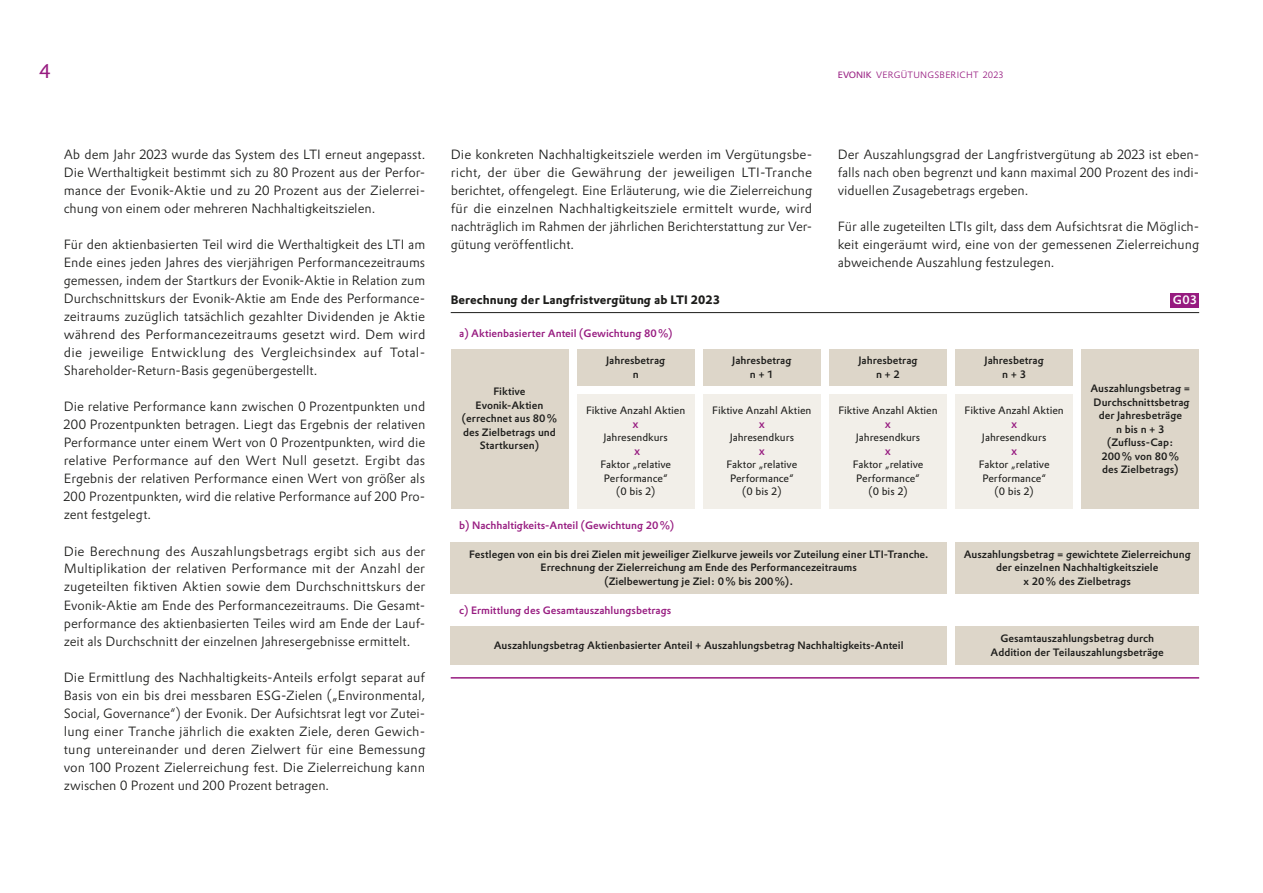
<style>
.page{position:relative;width:1263px;height:893px;background:#fff}
.page>*{position:absolute;margin:0;border:0;box-sizing:border-box;transform-origin:0 0}
.t1{font:19.5px "Evonik Prokyon";color:#971b80}
.t2{font:300 13.2px/18px "Evonik Prokyon";color:#1d1d1b;text-align:justify}
.t3{font:700 12px "Evonik Prokyon";color:#1d1d1b}
.t4{font:500 12px "Evonik Prokyon";color:#fff}
.t5{font:500 10.5px/13.5px "Evonik Prokyon";color:#1d1d1b;text-align:center}
.t6{font:10.5px/13.5px "Evonik Prokyon";color:#1d1d1b;text-align:center}
.t7{font:500 10.5px "Evonik Prokyon";color:#971b80}
.t8{font:300 9px "Evonik Prokyon";letter-spacing:.03em;color:#971b80}
.s1{font-weight:400}
</style>
<div class="page">
<hr style="left:451px;top:677px;width:748px;height:2px;background:#971b80">
<div style="left:451px;top:542px;width:496px;height:51px;background:#ddd6c9"></div>
<div style="left:955px;top:542px;width:244px;height:51px;background:#ddd6c9"></div>
<div style="left:451px;top:626px;width:496px;height:38px;background:#ddd6c9"></div>
<div style="left:955px;top:626px;width:244px;height:38px;background:#ddd6c9"></div>
<div style="left:451px;top:349px;width:117px;height:160px;background:#ddd6c9"></div>
<div style="left:577px;top:394px;width:117px;height:115px;background:#f2efe9"></div>
<div style="left:703px;top:394px;width:118px;height:115px;background:#f2efe9"></div>
<div style="left:829px;top:394px;width:118px;height:115px;background:#f2efe9"></div>
<div style="left:955px;top:394px;width:118px;height:115px;background:#f2efe9"></div>
<div style="left:577px;top:349px;width:117px;height:36px;background:#ddd6c9"></div>
<div style="left:703px;top:349px;width:118px;height:36px;background:#ddd6c9"></div>
<div style="left:829px;top:349px;width:118px;height:36px;background:#ddd6c9"></div>
<div style="left:955px;top:349px;width:118px;height:36px;background:#ddd6c9"></div>
<div style="left:1081px;top:349px;width:118px;height:160px;background:#ddd6c9"></div>
<hr style="left:451px;top:312px;width:748px;height:1px;background:#1d1d1b">
<div style="left:1171px;top:293px;width:28px;height:14px;background:#971b80"></div>
<h1 class="t1" style="left:39px;top:56px;width:13px">4</h1>
<p class="t8" style="left:838px;top:68px;width:167px"><span class="s1">EVONIK</span> VERGÜTUNGSBERICHT 2023</p>
<p class="t2" style="left:64px;top:145px;width:363px">Ab dem Jahr 2023 wurde das System des LTI erneut angepasst.<br>Die Werthaltigkeit bestimmt sich zu 80 Prozent aus der Perfor&shy;mance der Evonik-Aktie und zu 20 Prozent aus der Zielerrei&shy;chung von einem oder mehreren Nachhaltigkeitszielen.</p>
<p class="t2" style="left:64px;top:235px;width:363px">Für den aktienbasierten Teil wird die Werthaltigkeit des LTI am Ende eines jeden Jahres des vierjährigen Performancezeitraums gemessen, indem der Startkurs der Evonik-Aktie in Relation zum Durchschnittskurs der Evonik-Aktie am Ende des Performance&shy;zeitraums zuzüglich tatsächlich gezahlter Dividenden je Aktie während des Performancezeitraums gesetzt wird. Dem wird die jeweilige Entwicklung des Vergleichsindex auf Total-Shareholder-Return-Basis gegenübergestellt.</p>
<p class="t2" style="left:64px;top:397px;width:363px">Die relative Performance kann zwischen 0 Prozentpunkten und 200 Prozentpunkten betragen. Liegt das Ergebnis der relativen Performance unter einem Wert von 0 Prozentpunkten, wird die relative Performance auf den Wert Null gesetzt. Ergibt das Ergebnis der relativen Performance einen Wert von größer als 200 Prozentpunkten, wird die relative Performance auf 200 Pro&shy;zent festgelegt.</p>
<p class="t2" style="left:64px;top:541px;width:363px">Die Berechnung des Auszahlungsbetrags ergibt sich aus der Multiplikation der relativen Performance mit der Anzahl der zugeteilten fiktiven Aktien sowie dem Durchschnittskurs der Evonik-Aktie am Ende des Performancezeitraums. Die Gesamt&shy;performance des aktienbasierten Teiles wird am Ende der Lauf&shy;zeit als Durchschnitt der einzelnen Jahresergebnisse ermittelt.</p>
<p class="t2" style="left:64px;top:667px;width:363px">Die Ermittlung des Nachhaltigkeits-Anteils erfolgt separat auf Basis von ein bis drei messbaren ESG-Zielen („Environmental, Social, Governance“) der Evonik. Der Aufsichtsrat legt vor Zutei&shy;lung einer Tranche jährlich die exakten Ziele, deren Gewich&shy;tung untereinander und deren Zielwert für eine Bemessung von 100 Prozent Zielerreichung fest. Die Zielerreichung kann zwischen 0 Prozent und 200 Prozent betragen.</p>
<p class="t2" style="left:451px;top:145px;width:363px">Die konkreten Nachhaltigkeitsziele werden im Vergütungsbe&shy;richt, der über die Gewährung der jeweiligen LTI-Tranche berichtet, offengelegt. Eine Erläuterung, wie die Zielerreichung für die einzelnen Nachhaltigkeitsziele ermittelt wurde, wird nachträglich im Rahmen der jährlichen Berichterstattung zur Ver&shy;gütung veröffentlicht.</p>
<p class="t2" style="left:838px;top:145px;width:363px">Der Auszahlungsgrad der Langfristvergütung ab 2023 ist eben&shy;falls nach oben begrenzt und kann maximal 200 Prozent des indi&shy;viduellen Zusagebetrags ergeben.</p>
<p class="t2" style="left:838px;top:217px;width:363px">Für alle zugeteilten LTIs gilt, dass dem Aufsichtsrat die Möglich&shy;keit eingeräumt wird, eine von der gemessenen Zielerreichung abweichende Auszahlung festzulegen.</p>
<p class="t3" style="left:451px;top:290px;width:271px">Berechnung der Langfristvergütung ab LTI 2023</p>
<p class="t4" style="left:1173px;top:291px;width:26px">G03</p>
<p class="t7" style="left:459px;top:325px;width:215px">a) Aktienbasierter Anteil (Gewichtung 80%)</p>
<p class="t5" style="left:462px;top:384px;width:97px">Fiktive<br>Evonik-Aktien (errechnet aus 80% des Zielbetrags und<br>Startkursen)</p>
<p class="t5" style="left:606px;top:353px;width:61px">Jahresbetrag n</p>
<p class="t5" style="left:732px;top:353px;width:61px">Jahresbetrag n + 1</p>
<p class="t5" style="left:858px;top:353px;width:61px">Jahresbetrag n + 2</p>
<p class="t5" style="left:984px;top:353px;width:61px">Jahresbetrag n + 3</p>
<p class="t6" style="left:586px;top:403px;width:101px">Fiktive Anzahl Aktien</p>
<p class="t7" style="left:633px;top:416px;width:8px">X</p>
<p class="t6" style="left:603px;top:430px;width:66px">Jahresendkurs</p>
<p class="t7" style="left:634px;top:443px;width:8px">X</p>
<p class="t6" style="left:600px;top:457px;width:72px">Faktor „relative<br>Performance“ (0 bis 2)</p>
<p class="t6" style="left:712px;top:403px;width:101px">Fiktive Anzahl Aktien</p>
<p class="t7" style="left:759px;top:416px;width:8px">X</p>
<p class="t6" style="left:730px;top:430px;width:66px">Jahresendkurs</p>
<p class="t7" style="left:759px;top:443px;width:8px">X</p>
<p class="t6" style="left:726px;top:457px;width:72px">Faktor „relative<br>Performance“ (0 bis 2)</p>
<p class="t6" style="left:838px;top:403px;width:101px">Fiktive Anzahl Aktien</p>
<p class="t7" style="left:885px;top:416px;width:8px">X</p>
<p class="t6" style="left:856px;top:430px;width:66px">Jahresendkurs</p>
<p class="t7" style="left:885px;top:443px;width:8px">X</p>
<p class="t6" style="left:853px;top:457px;width:72px">Faktor „relative<br>Performance“ (0 bis 2)</p>
<p class="t6" style="left:964px;top:403px;width:101px">Fiktive Anzahl Aktien</p>
<p class="t7" style="left:1011px;top:416px;width:8px">X</p>
<p class="t6" style="left:982px;top:430px;width:66px">Jahresendkurs</p>
<p class="t7" style="left:1011px;top:443px;width:8px">X</p>
<p class="t6" style="left:979px;top:457px;width:72px">Faktor „relative<br>Performance“ (0 bis 2)</p>
<p class="t5" style="left:1090px;top:381px;width:101px">Auszahlungsbetrag =<br>Durchschnittsbetrag der Jahresbeträge<br>n bis n + 3 (Zufluss-Cap:<br>200% von 80%<br>des Zielbetrags)</p>
<p class="t7" style="left:459px;top:517px;width:216px">b) Nachhaltigkeits-Anteil (Gewichtung 20%)</p>
<p class="t5" style="left:469px;top:547px;width:461px">Festlegen von ein bis drei Zielen mit jeweiliger Zielkurve jeweils vor Zuteilung einer LTI-Tranche.<br>Errechnung der Zielerreichung am Ende des Performancezeitraums<br>(Zielbewertung je Ziel: 0% bis 200%).</p>
<p class="t5" style="left:964px;top:547px;width:229px">Auszahlungsbetrag = gewichtete Zielerreichung der einzelnen Nachhaltigkeitsziele<br>x 20% des Zielbetrags</p>
<p class="t7" style="left:459px;top:602px;width:214px">c) Ermittlung des Gesamtauszahlungsbetrags</p>
<p class="t5" style="left:494px;top:638px;width:411px">Auszahlungsbetrag Aktienbasierter Anteil + Auszahlungsbetrag Nachhaltigkeits-Anteil</p>
<p class="t5" style="left:991px;top:631px;width:175px">Gesamtauszahlungsbetrag durch<br>Addition der Teilauszahlungsbeträge</p>
</div>
